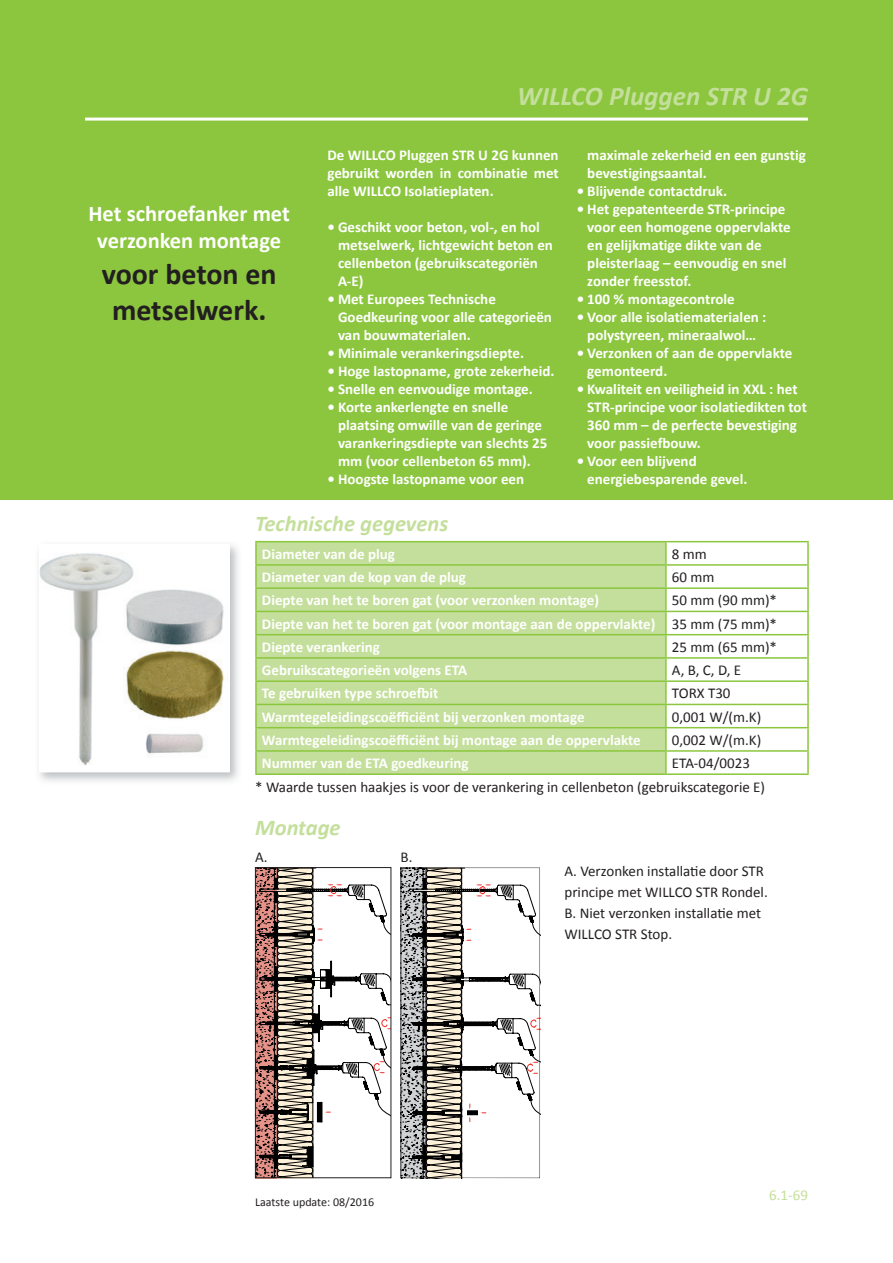
<style>
.page{position:relative;width:893px;height:1263px;background:#fff}
.page>*{position:absolute;margin:0;border:0;box-sizing:border-box;transform-origin:0 0}
.t1{font:700 30px/36px "Calibri";color:#231f20;text-align:center}
.t2{font:italic 700 27px "Calibri";color:#c4df9b}
.t3{font:700 22.5px/27px "Calibri";color:#fff;text-align:center}
.t4{font:italic 700 22.5px "Calibri";color:#c4df9b}
.t5{font:700 15px/18px "Calibri";color:#fff}
.t6{font:15px/21px "Calibri";color:#231f20}
.t7{font:15px "Calibri";color:#c4df9b}
.t8{font:12px "Calibri";color:#231f20}
.s1{font-weight:400;color:#231f20}
</style>
<div class="page">
<div style="left:0;top:0;width:893px;height:500px;background:#8bc63e"></div>
<hr style="left:85px;top:118px;width:723px;height:3px;background:#fff">
<div style="left:257px;top:542px;width:408px;height:231px;background:#c4df9b"></div>
<hr style="left:255px;top:541px;width:411px;height:1px;background:#8bc63e">
<hr style="left:255px;top:542px;width:2px;height:22px;background:#8bc63e">
<hr style="left:666px;top:541px;width:143px;height:1px;background:#8bc63e">
<hr style="left:665px;top:542px;width:2px;height:22px;background:#8bc63e">
<hr style="left:807px;top:542px;width:2px;height:22px;background:#8bc63e">
<hr style="left:255px;top:564px;width:411px;height:2px;background:#8bc63e">
<hr style="left:255px;top:566px;width:2px;height:21px;background:#8bc63e">
<hr style="left:666px;top:564px;width:143px;height:2px;background:#8bc63e">
<hr style="left:665px;top:566px;width:2px;height:21px;background:#8bc63e">
<hr style="left:807px;top:566px;width:2px;height:21px;background:#8bc63e">
<hr style="left:255px;top:587px;width:411px;height:2px;background:#8bc63e">
<hr style="left:255px;top:589px;width:2px;height:22px;background:#8bc63e">
<hr style="left:666px;top:587px;width:143px;height:2px;background:#8bc63e">
<hr style="left:665px;top:589px;width:2px;height:22px;background:#8bc63e">
<hr style="left:807px;top:589px;width:2px;height:22px;background:#8bc63e">
<hr style="left:255px;top:611px;width:411px;height:1px;background:#8bc63e">
<hr style="left:255px;top:612px;width:2px;height:22px;background:#8bc63e">
<hr style="left:666px;top:611px;width:143px;height:1px;background:#8bc63e">
<hr style="left:665px;top:612px;width:2px;height:22px;background:#8bc63e">
<hr style="left:807px;top:612px;width:2px;height:22px;background:#8bc63e">
<hr style="left:255px;top:634px;width:411px;height:1px;background:#8bc63e">
<hr style="left:255px;top:635px;width:2px;height:22px;background:#8bc63e">
<hr style="left:666px;top:634px;width:143px;height:1px;background:#8bc63e">
<hr style="left:665px;top:635px;width:2px;height:22px;background:#8bc63e">
<hr style="left:807px;top:635px;width:2px;height:22px;background:#8bc63e">
<hr style="left:255px;top:657px;width:411px;height:2px;background:#8bc63e">
<hr style="left:255px;top:659px;width:2px;height:21px;background:#8bc63e">
<hr style="left:666px;top:657px;width:143px;height:2px;background:#8bc63e">
<hr style="left:665px;top:659px;width:2px;height:21px;background:#8bc63e">
<hr style="left:807px;top:659px;width:2px;height:21px;background:#8bc63e">
<hr style="left:255px;top:680px;width:411px;height:2px;background:#8bc63e">
<hr style="left:255px;top:682px;width:2px;height:22px;background:#8bc63e">
<hr style="left:666px;top:680px;width:143px;height:2px;background:#8bc63e">
<hr style="left:665px;top:682px;width:2px;height:22px;background:#8bc63e">
<hr style="left:807px;top:682px;width:2px;height:22px;background:#8bc63e">
<hr style="left:255px;top:704px;width:411px;height:1px;background:#8bc63e">
<hr style="left:255px;top:705px;width:2px;height:22px;background:#8bc63e">
<hr style="left:666px;top:704px;width:143px;height:1px;background:#8bc63e">
<hr style="left:665px;top:705px;width:2px;height:22px;background:#8bc63e">
<hr style="left:807px;top:705px;width:2px;height:22px;background:#8bc63e">
<hr style="left:255px;top:727px;width:411px;height:1px;background:#8bc63e">
<hr style="left:255px;top:728px;width:2px;height:22px;background:#8bc63e">
<hr style="left:666px;top:727px;width:143px;height:1px;background:#8bc63e">
<hr style="left:665px;top:728px;width:2px;height:22px;background:#8bc63e">
<hr style="left:807px;top:728px;width:2px;height:22px;background:#8bc63e">
<hr style="left:255px;top:750px;width:411px;height:2px;background:#8bc63e">
<hr style="left:255px;top:752px;width:2px;height:21px;background:#8bc63e">
<hr style="left:666px;top:750px;width:143px;height:2px;background:#8bc63e">
<hr style="left:665px;top:752px;width:2px;height:21px;background:#8bc63e">
<hr style="left:807px;top:752px;width:2px;height:21px;background:#8bc63e">
<hr style="left:255px;top:773px;width:411px;height:2px;background:#8bc63e">
<hr style="left:666px;top:773px;width:143px;height:2px;background:#8bc63e">
<img style="left:41px;top:552px;width:186px;height:214px">
<svg style="left:257px;top:869px;width:132px;height:307px"></svg>
<div style="left:255px;top:867px;width:136px;height:311px;border:1px solid #231f20"></div>
<svg style="left:403px;top:869px;width:135px;height:307px"></svg>
<h3 class="t3" style="left:88px;top:200px;width:203px">Het schroefanker met verzonken montage</h3>
<h1 class="t1" style="left:102px;top:256px;width:176px">voor beton en metselwerk.</h1>
<h2 class="t2" style="left:517px;top:79px;width:292px">WILLCO Pluggen STR U 2G</h2>
<p class="t5" style="left:327px;top:146px;width:233px;text-align:justify">De WILLCO Pluggen STR U 2G kunnen gebruikt worden in combinatie met alle WILLCO Isolatieplaten.</p>
<p class="t5" style="left:338px;top:218px;width:216px;text-indent:-11px">• Geschikt voor beton, vol-, en hol metselwerk, lichtgewicht beton en cellenbeton (gebruikscategoriën<br>A-E)</p>
<p class="t5" style="left:338px;top:290px;width:215px;text-indent:-11px">• Met Europees Technische<br>Goedkeuring voor alle categorieën van bouwmaterialen.</p>
<p class="t5" style="left:327px;top:344px;width:198px">• Minimale verankeringsdiepte.</p>
<p class="t5" style="left:327px;top:362px;width:229px">• Hoge lastopname, grote zekerheid.</p>
<p class="t5" style="left:327px;top:380px;width:207px">• Snelle en eenvoudige montage.</p>
<p class="t5" style="left:338px;top:398px;width:211px;text-indent:-11px">• Korte ankerlengte en snelle plaatsing omwille van de geringe varankeringsdiepte van slechts 25 mm (voor cellenbeton 65 mm).</p>
<p class="t5" style="left:327px;top:470px;width:198px">• Hoogste lastopname voor een</p>
<p class="t5" style="left:587px;top:146px;width:220px">maximale zekerheid en een gunstig bevestigingsaantal.</p>
<p class="t5" style="left:577px;top:182px;width:152px">• Blijvende contactdruk.</p>
<p class="t5" style="left:587px;top:200px;width:205px;text-indent:-11px">• Het gepatenteerde STR-principe voor een homogene oppervlakte en gelijkmatige dikte van de pleisterlaag – eenvoudig en snel zonder freesstof.</p>
<p class="t5" style="left:577px;top:290px;width:160px">• 100 % montagecontrole</p>
<p class="t5" style="left:577px;top:308px;width:191px;text-align:center">• Voor alle isolatiematerialen : polystyreen, mineraalwol…</p>
<p class="t5" style="left:587px;top:344px;width:207px;text-indent:-11px">• Verzonken of aan de oppervlakte gemonteerd.</p>
<p class="t5" style="left:587px;top:380px;width:221px;text-indent:-11px">• Kwaliteit en veiligheid in XXL : het<br>STR-principe voor isolatiedikten tot<br>360 mm – de perfecte bevestiging voor passiefbouw.</p>
<p class="t5" style="left:587px;top:452px;width:162px;text-indent:-11px">• Voor een blijvend energiebesparende gevel.</p>
<h3 class="t4" style="left:255px;top:509px;width:195px">Technische gegevens</h3>
<p class="t5" style="left:262px;top:545px;width:135px">Diameter van de plug</p>
<p class="t6" style="left:672px;top:543px;width:36px">8 mm</p>
<p class="t5" style="left:262px;top:568px;width:206px">Diameter van de kop van de plug</p>
<p class="t6" style="left:672px;top:567px;width:44px">60 mm</p>
<p class="t5" style="left:262px;top:591px;width:339px">Diepte van het te boren gat (voor verzonken montage)</p>
<p class="t5" style="left:262px;top:589px;width:516px;line-height:23.2px;text-align:justify;text-indent:410px"><span class="s1">50 mm (90 mm)* </span>Diepte van het te boren gat (voor montage aan de oppervlakte) <span class="s1">35 mm (75 mm)* </span>Diepte verankering</p>
<p class="t6" style="left:672px;top:636px;width:107px">25 mm (65 mm)*</p>
<p class="t5" style="left:262px;top:661px;width:207px">Gebruikscategorieën volgens ETA</p>
<p class="t6" style="left:672px;top:660px;width:71px">A, B, C, D, E</p>
<p class="t5" style="left:262px;top:684px;width:178px">Te gebruiken type schroefbit</p>
<p class="t6" style="left:672px;top:683px;width:60px">TORX T30</p>
<p class="t5" style="left:262px;top:708px;width:324px">Warmtegeleidingscoëfficiënt bij verzonken montage</p>
<p class="t6" style="left:672px;top:706px;width:91px">0,001 W/(m.K)</p>
<p class="t5" style="left:262px;top:731px;width:380px">Warmtegeleidingscoëfficiënt bij montage aan de oppervlakte</p>
<p class="t6" style="left:672px;top:729px;width:91px">0,002 W/(m.K)</p>
<p class="t5" style="left:262px;top:754px;width:208px">Nummer van de ETA goedkeuring</p>
<p class="t6" style="left:672px;top:753px;width:80px">ETA-04/0023</p>
<p class="t6" style="left:255px;top:777px;width:511px">* Waarde tussen haakjes is voor de verankering in cellenbeton (gebruikscategorie E)</p>
<h3 class="t4" style="left:255px;top:813px;width:87px">Montage</h3>
<p class="t6" style="left:255px;top:846px;width:14px">A.</p>
<p class="t6" style="left:401px;top:846px;width:13px">B.</p>
<p class="t8" style="left:255px;top:1195px;width:121px">Laatste update: 08/2016</p>
<p class="t6" style="left:564px;top:861px;width:205px">A. Verzonken installatie door STR principe met WILLCO STR Rondel.<br>B. Niet verzonken installatie met<br>WILLCO STR Stop.</p>
<p class="t7" style="left:769px;top:1185px;width:40px">6.1-69</p>
</div>
